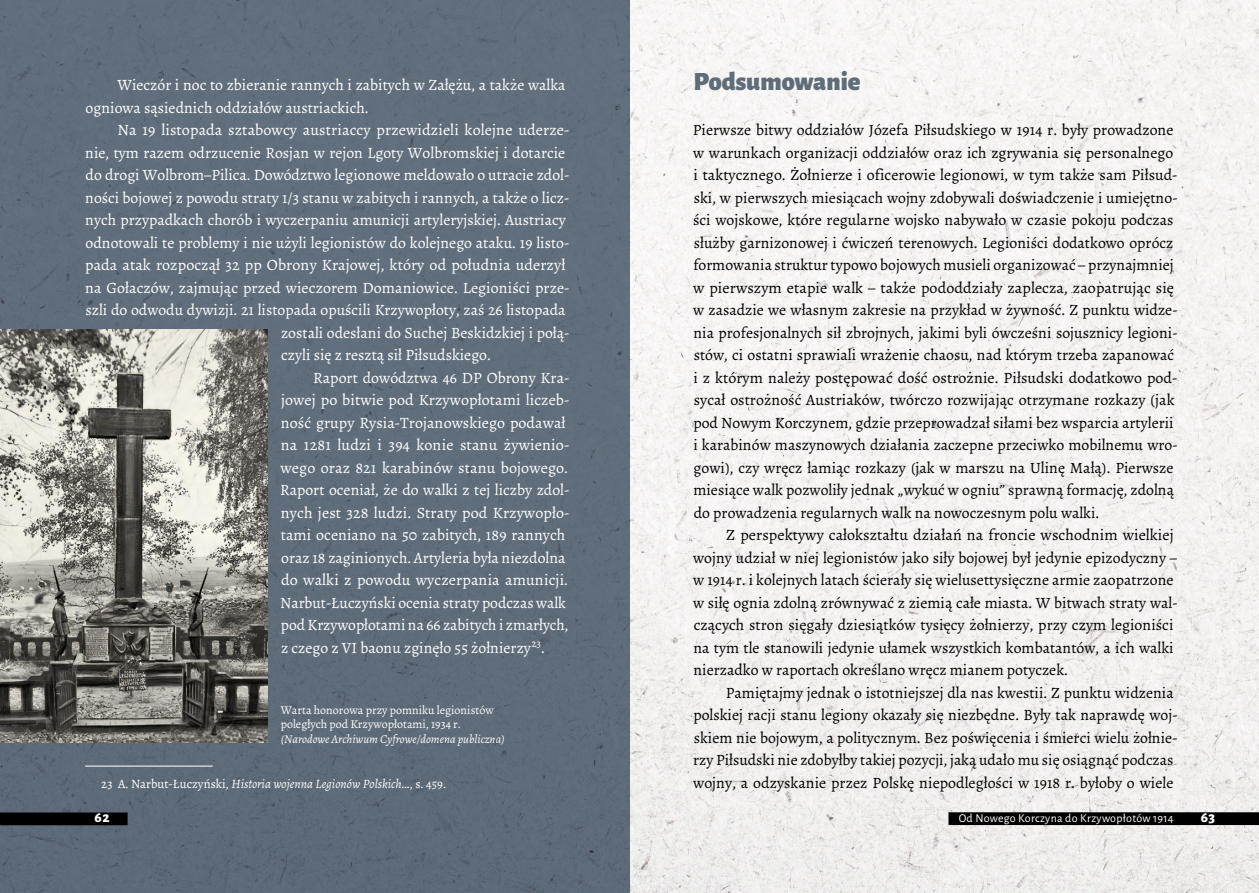
<style>
.page{position:relative;width:1259px;height:893px;background:#fff}
.page>*{position:absolute;margin:0;border:0;box-sizing:border-box;transform-origin:0 0}
.Tytuł__3{font:900 26.25px "Alegreya Sans";color:#5e6d79}
.Akapit{font:15.75px/22.5px "Alegreya";color:#fff}
.Akapit_bez_wcięcia{font:15.75px/22.5px "Alegreya";color:#000}
.Akapit-2{font:15.75px/22.5px "Alegreya";color:#000}
.t1{font:800 15px "Alegreya Sans";color:#fff}
.Przypis_dolny{font:italic 12.75px "Alegreya";color:#fff}
.Podpisy{font:12px/14.4px "Alegreya";color:#fff}
.t2{font:12px "Alegreya Sans";letter-spacing:.025em;color:#fff}
.s1{font-style:italic}
.s2{font-style:normal}
</style>
<div class="page">
<img style="left:629px;top:0;width:630px;height:893px">
<div style="left:0;top:0;width:629px;height:893px;background:#606e7b"></div>
<img style="left:0;top:329px;width:268px;height:414px">
<hr style="left:85px;top:766px;width:128px;height:1px;background:#fff">
<div style="left:0;top:812px;width:128px;height:13px;background:#000"></div>
<div style="left:948px;top:812px;width:311px;height:13px;background:#000"></div>
<p class="Akapit" style="left:86px;top:74px;width:481px;text-indent:32px">Wieczór i noc to zbieranie rannych i zabitych w Załężu, a także walka ogniowa sąsiednich oddziałów austriackich.</p>
<p class="Akapit" style="left:118px;top:119px;width:453px">Na 19 listopada sztabowcy austriaccy przewidzieli kolejne uderze-</p>
<p class="Akapit" style="left:85px;top:141px;width:482px">nie, tym razem odrzucenie Rosjan w rejon Lgoty Wolbromskiej i dotarcie</p>
<p class="Akapit" style="left:86px;top:164px;width:485px">do drogi Wolbrom–Pilica. Dowództwo legionowe meldowało o utracie zdol-</p>
<p class="Akapit" style="left:85px;top:186px;width:485px">ności bojowej z powodu straty 1/3 stanu w zabitych i rannych, a także o licz-</p>
<p class="Akapit" style="left:85px;top:209px;width:482px">nych przypadkach chorób i wyczerpaniu amunicji artyleryjskiej. Austriacy</p>
<p class="Akapit" style="left:86px;top:231px;width:485px">odnotowali te problemy i nie użyli legionistów do kolejnego ataku. 19 listo-</p>
<p class="Akapit" style="left:85px;top:254px;width:481px">pada atak rozpoczął 32 pp Obrony Krajowej, który od południa uderzył</p>
<p class="Akapit" style="left:85px;top:276px;width:485px">na Gołaczów, zajmując przed wieczorem Domaniowice. Legioniści prze-</p>
<p class="Akapit" style="left:86px;top:299px;width:481px">szli do odwodu dywizji. 21 listopada opuścili Krzywopłoty, zaś 26 listopada</p>
<p class="Akapit" style="left:281px;top:321px;width:290px">zostali odesłani do Suchej Beskidzkiej i połą-</p>
<p class="Akapit" style="left:281px;top:344px;width:211px">czyli się z resztą sił Piłsudskiego.</p>
<p class="Akapit" style="left:280px;top:366px;width:290px;text-indent:33px">Raport dowództwa 46 DP Obrony Kra&shy;jowej po bitwie pod Krzywopłotami liczeb&shy;ność grupy Rysia-Trojanowskiego podawał na 1281 ludzi i 394 konie stanu żywienio&shy;wego oraz 821 karabinów stanu bojowego.<br>Raport oceniał, że do walki z tej liczby zdol&shy;nych jest 328 ludzi. Straty pod Krzywopło&shy;tami oceniano na 50 zabitych, 189 rannych oraz 18 zaginionych. Artyleria była niezdolna do walki z powodu wyczerpania amunicji.<br>Narbut-Łuczyński ocenia straty podczas walk pod Krzywopłotami na 66 zabitych i zmarłych, z czego z VI baonu zginęło 55 żołnierzy<sup>23</sup>.</p>
<p class="Podpisy" style="left:281px;top:703px;width:226px">Warta honorowa przy pomniku legionistów poległych pod Krzywopłotami, 1934 r. <span class="s1">(Narodowe Archiwum Cyfrowe/domena publiczna)</span></p>
<p class="Przypis_dolny" style="left:101px;top:775px;width:346px"><span class="s2">23 A. Narbut-Łuczyński,</span> Historia wojenna Legionów Polskich…<span class="s2">, s. 459.</span></p>
<p class="Tytuł__3" style="left:693px;top:61px;width:169px">Podsumowanie</p>
<p class="Akapit_bez_wcięcia" style="left:693px;top:119px;width:486px">Pierwsze bitwy oddziałów Józefa Piłsudskiego w 1914 r. były prowadzone w warunkach organizacji oddziałów oraz ich zgrywania się personalnego i taktycznego. Żołnierze i oficerowie legionowi, w tym także sam Piłsud&shy;ski, w pierwszych miesiącach wojny zdobywali doświadczenie i umiejętno&shy;ści wojskowe, które regularne wojsko nabywało w czasie pokoju podczas służby garnizonowej i ćwiczeń terenowych. Legioniści dodatkowo oprócz formowania struktur typowo bojowych musieli organizować – przynajmniej w pierwszym etapie walk – także pododdziały zaplecza, zaopatrując się w zasadzie we własnym zakresie na przykład w żywność. Z punktu widze&shy;nia profesjonalnych sił zbrojnych, jakimi byli ówcześni sojusznicy legioni&shy;stów, ci ostatni sprawiali wrażenie chaosu, nad którym trzeba zapanować i z którym należy postępować dość ostrożnie. Piłsudski dodatkowo pod&shy;sycał ostrożność Austriaków, twórczo rozwijając otrzymane rozkazy (jak pod Nowym Korczynem, gdzie przeprowadzał siłami bez wsparcia artylerii i karabinów maszynowych działania zaczepne przeciwko mobilnemu wro&shy;gowi), czy wręcz łamiąc rozkazy (jak w marszu na Ulinę Małą). Pierwsze miesiące walk pozwoliły jednak „wykuć w ogniu” sprawną formację, zdolną do prowadzenia regularnych walk na nowoczesnym polu walki.</p>
<p class="Akapit-2" style="left:693px;top:524px;width:486px;text-indent:33px">Z perspektywy całokształtu działań na froncie wschodnim wielkiej wojny udział w niej legionistów jako siły bojowej był jedynie epizodyczny – w 1914 r. i kolejnych latach ścierały się wielusettysięczne armie zaopatrzone w siłę ognia zdolną zrównywać z ziemią całe miasta. W bitwach straty wal&shy;czących stron sięgały dziesiątków tysięcy żołnierzy, przy czym legioniści na tym tle stanowili jedynie ułamek wszystkich kombatantów, a ich walki nierzadko w raportach określano wręcz mianem potyczek.</p>
<p class="Akapit-2" style="left:693px;top:681px;width:486px;text-indent:33px">Pamiętajmy jednak o istotniejszej dla nas kwestii. Z punktu widzenia polskiej racji stanu legiony okazały się niezbędne. Były tak naprawdę woj&shy;skiem nie bojowym, a politycznym. Bez poświęcenia i śmierci wielu żołnie&shy;rzy Piłsudski nie zdobyłby takiej pozycji, jaką udało mu się osiągnąć podczas wojny, a odzyskanie przez Polskę niepodległości w 1918 r. byłoby o wiele</p>
<p class="t1" style="left:95px;top:806px;width:16px">62</p>
<p class="t2" style="left:958px;top:810px;width:216px">Od Nowego Korczyna do Krzywopłotów 1914</p>
<p class="t1" style="left:1200px;top:806px;width:16px">63</p>
</div>
